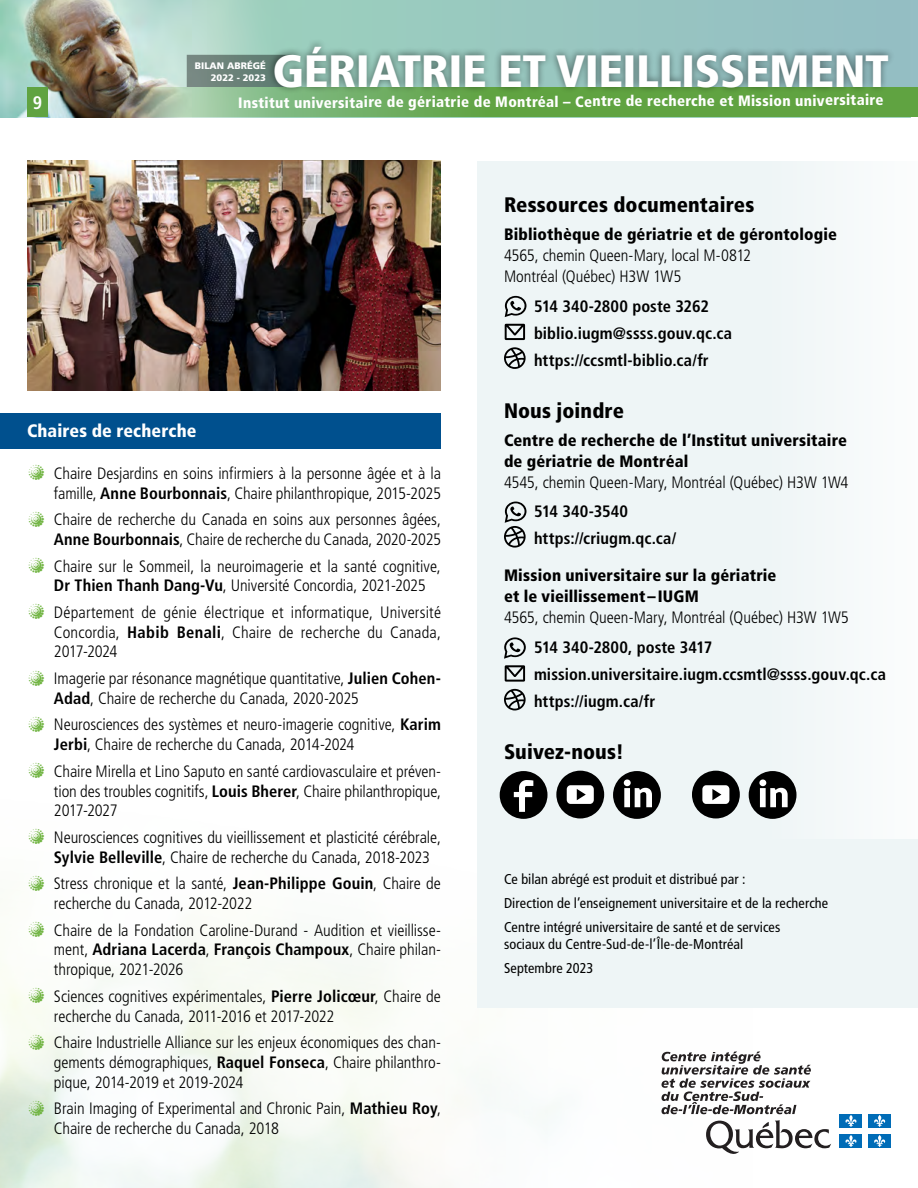
<style>
.page{position:relative;width:918px;height:1188px;background:#fff}
.page>*{position:absolute;margin:0;border:0;box-sizing:border-box;transform-origin:0 0}
.t1{font:900 condensed 45.3px "Frutiger LT Pro";letter-spacing:-.01em;color:#fff;scale:1.05 1}
.t2{font:900 condensed 21px "Frutiger LT Pro";letter-spacing:.005em;color:#000}
.t3{font:700 condensed 18.15px "Frutiger LT Pro";color:#fff}
.t4{font:900 condensed 18px "Frutiger LT Pro";letter-spacing:.005em;color:#fff}
.t5{font:300 condensed 16.5px/19.8px "Frutiger LT Pro";letter-spacing:-.005em;color:#000}
.t6{font:700 condensed 16.5px/27px "Frutiger LT Pro";letter-spacing:.005em;color:#000}
.t7{font:900 condensed 16.5px/21px "Frutiger LT Pro";letter-spacing:.01em;color:#000}
.t8{font:900 condensed 15px "Frutiger LT Pro";letter-spacing:.015em;color:#fff}
.t9{font:condensed 14.25px/23.9px "Frutiger LT Pro";letter-spacing:.005em;color:#000}
.t10{font:900 9.45px/11.9px "Frutiger LT Pro";color:#fff;text-align:right}
.s1{font-weight:700}
</style>
<div class="page">
<img style="left:0;top:0;width:203px;height:117px">
<svg style="left:203px;top:0;width:715px;height:87px;background:#9ac7c1"></svg>
<svg style="left:99px;top:87px;width:819px;height:30px;background:#70a75c"></svg>
<svg style="left:187px;top:55px;width:80px;height:32px;background:#6c837a"></svg>
<div style="left:267px;top:38px;width:629px;height:56px;background:#000;opacity:.5"></div>
<div style="left:27px;top:87px;width:21px;height:30px;background:#60a341"></div>
<div style="left:477px;top:161px;width:441px;height:687px;background:#eef5f6"></div>
<div style="left:477px;top:839px;width:441px;height:169px;background:#eef5f6"></div>
<svg style="left:556px;top:771px;width:48px;height:47px"></svg>
<svg style="left:692px;top:771px;width:48px;height:47px"></svg>
<svg style="left:613px;top:771px;width:48px;height:48px"></svg>
<svg style="left:749px;top:771px;width:48px;height:48px"></svg>
<svg style="left:500px;top:771px;width:48px;height:48px"></svg>
<svg style="left:505px;top:296px;width:21px;height:21px"></svg>
<svg style="left:505px;top:324px;width:20px;height:16px"></svg>
<svg style="left:504px;top:347px;width:22px;height:22px"></svg>
<svg style="left:504px;top:502px;width:22px;height:46px"></svg>
<svg style="left:504px;top:637px;width:22px;height:22px"></svg>
<svg style="left:505px;top:665px;width:20px;height:17px"></svg>
<svg style="left:504px;top:689px;width:22px;height:21px"></svg>
<svg style="left:706px;top:1120px;width:125px;height:34px"></svg>
<svg style="left:662px;top:1052px;width:149px;height:62px"></svg>
<div style="left:840px;top:1114px;width:22px;height:14px;background:#006cb7"></div>
<svg style="left:845px;top:1115px;width:12px;height:12px"></svg>
<div style="left:869px;top:1114px;width:22px;height:14px;background:#006cb7"></div>
<svg style="left:874px;top:1115px;width:12px;height:12px"></svg>
<div style="left:840px;top:1134px;width:22px;height:14px;background:#006cb7"></div>
<svg style="left:845px;top:1135px;width:12px;height:12px"></svg>
<div style="left:869px;top:1134px;width:22px;height:14px;background:#006cb7"></div>
<svg style="left:874px;top:1135px;width:12px;height:12px"></svg>
<div style="left:0;top:413px;width:441px;height:36px;background:#00508e"></div>
<img style="left:27px;top:161px;width:414px;height:229px">
<svg style="left:29px;top:988px;width:15px;height:15px"></svg>
<svg style="left:29px;top:1034px;width:15px;height:16px"></svg>
<svg style="left:29px;top:1100px;width:15px;height:16px"></svg>
<p class="t3" style="left:33px;top:92px;width:11px">9</p>
<p class="t10" style="left:195px;top:60px;width:72px">BILAN ABRÉGÉ<br>2022 - 2023</p>
<h1 class="t1" style="left:273px;top:44px;width:589px">GÉRIATRIE ET VIEILLISSEMENT</h1>
<p class="t8" style="left:238px;top:92px;width:647px">Institut universitaire de gériatrie de Montréal – Centre de recherche et Mission universitaire</p>
<p class="t4" style="left:27px;top:420px;width:171px">Chaires de recherche</p>
<p class="t5" style="left:54px;top:463px;width:389px">Chaire Desjardins en soins infirmiers à la personne âgée et à la famille, <span class="s1">Anne Bourbonnais</span>, Chaire philanthropique, 2015-2025</p>
<p class="t5" style="left:54px;top:510px;width:389px">Chaire de recherche du Canada en soins aux personnes âgées,<br><span class="s1">Anne Bourbonnais</span>, Chaire de recherche du Canada, 2020-2025</p>
<p class="t5" style="left:54px;top:556px;width:388px">Chaire sur le Sommeil, la neuroimagerie et la santé cognitive,<br><span class="s1">Dr Thien Thanh Dang-Vu</span>, Université Concordia, 2021-2025</p>
<p class="t5" style="left:54px;top:602px;width:389px;text-align:justify">Département de génie électrique et informatique, Université Concordia, <span class="s1">Habib Benali</span>, Chaire de recherche du Canada, 2017-2024</p>
<p class="t5" style="left:54px;top:669px;width:388px">Imagerie par résonance magnétique quantitative, <span class="s1">Julien Cohen-<br>Adad</span>, Chaire de recherche du Canada, 2020-2025</p>
<p class="t5" style="left:54px;top:715px;width:388px">Neurosciences des systèmes et neuro-imagerie cognitive, <span class="s1">Karim<br>Jerbi</span>, Chaire de recherche du Canada, 2014-2024</p>
<p class="t5" style="left:54px;top:761px;width:389px;text-align:justify">Chaire Mirella et Lino Saputo en santé cardiovasculaire et préven&shy;tion des troubles cognitifs, <span class="s1">Louis Bherer</span>, Chaire philanthropique, 2017-2027</p>
<p class="t5" style="left:54px;top:827px;width:388px">Neurosciences cognitives du vieillissement et plasticité cérébrale,<br><span class="s1">Sylvie Belleville</span>, Chaire de recherche du Canada, 2018-2023</p>
<p class="t5" style="left:54px;top:874px;width:388px">Stress chronique et la santé, <span class="s1">Jean-Philippe Gouin</span>, Chaire de recherche du Canada, 2012-2022</p>
<p class="t5" style="left:54px;top:920px;width:389px;text-align:justify">Chaire de la Fondation Caroline-Durand - Audition et vieillisse&shy;ment, <span class="s1">Adriana Lacerda</span>, <span class="s1">François Champoux</span>, Chaire philan&shy;thropique, 2021-2026</p>
<p class="t5" style="left:54px;top:986px;width:388px">Sciences cognitives expérimentales, <span class="s1">Pierre Jolicoeur</span>, Chaire de recherche du Canada, 2011-2016 et 2017-2022</p>
<p class="t5" style="left:54px;top:1033px;width:389px;text-align:justify">Chaire Industrielle Alliance sur les enjeux économiques des chan&shy;gements démographiques, <span class="s1">Raquel Fonseca</span>, Chaire philanthro&shy;pique, 2014-2019 et 2019-2024</p>
<p class="t5" style="left:54px;top:1099px;width:389px">Brain Imaging of Experimental and Chronic Pain, <span class="s1">Mathieu Roy</span>,<br>Chaire de recherche du Canada, 2018</p>
<p class="t2" style="left:504px;top:192px;width:252px">Ressources documentaires</p>
<p class="t7" style="left:504px;top:224px;width:335px">Bibliothèque de gériatrie et de gérontologie</p>
<p class="t5" style="left:504px;top:245px;width:249px;line-height:21px">4565, chemin Queen-Mary, local M-0812<br>Montréal (Québec) H3W 1W5</p>
<p class="t6" style="left:534px;top:292px;width:200px">514 340-2800 poste 3262 biblio.iugm@ssss.gouv.qc.ca https://ccsmtl-biblio.ca/fr</p>
<p class="t2" style="left:504px;top:398px;width:122px">Nous joindre</p>
<p class="t7" style="left:504px;top:429px;width:345px">Centre de recherche de l’Institut universitaire de gériatrie de Montréal</p>
<p class="t5" style="left:504px;top:472px;width:346px">4545, chemin Queen-Mary, Montréal (Québec) H3W 1W4</p>
<p class="t6" style="left:534px;top:498px;width:144px">514 340-3540 https://criugm.qc.ca/</p>
<p class="t7" style="left:504px;top:565px;width:274px">Mission universitaire sur la gériatrie et le vieillissement– IUGM</p>
<p class="t5" style="left:504px;top:608px;width:346px">4565, chemin Queen-Mary, Montréal (Québec) H3W 1W5</p>
<p class="t6" style="left:534px;top:634px;width:353px">514 340-2800, poste 3417 mission.universitaire.iugm.ccsmtl@ssss.gouv.qc.ca https://iugm.ca/fr</p>
<p class="t2" style="left:504px;top:739px;width:121px">Suivez-nous!</p>
<p class="t9" style="left:504px;top:867px;width:326px">Ce bilan abrégé est produit et distribué par :<br>Direction de l’enseignement universitaire et de la recherche<br>Centre intégré universitaire de santé et de services</p>
<p class="t9" style="left:504px;top:932px;width:241px">sociaux du Centre-Sud-de-l’Île-de-Montréal<br>Septembre 2023</p>
</div>
